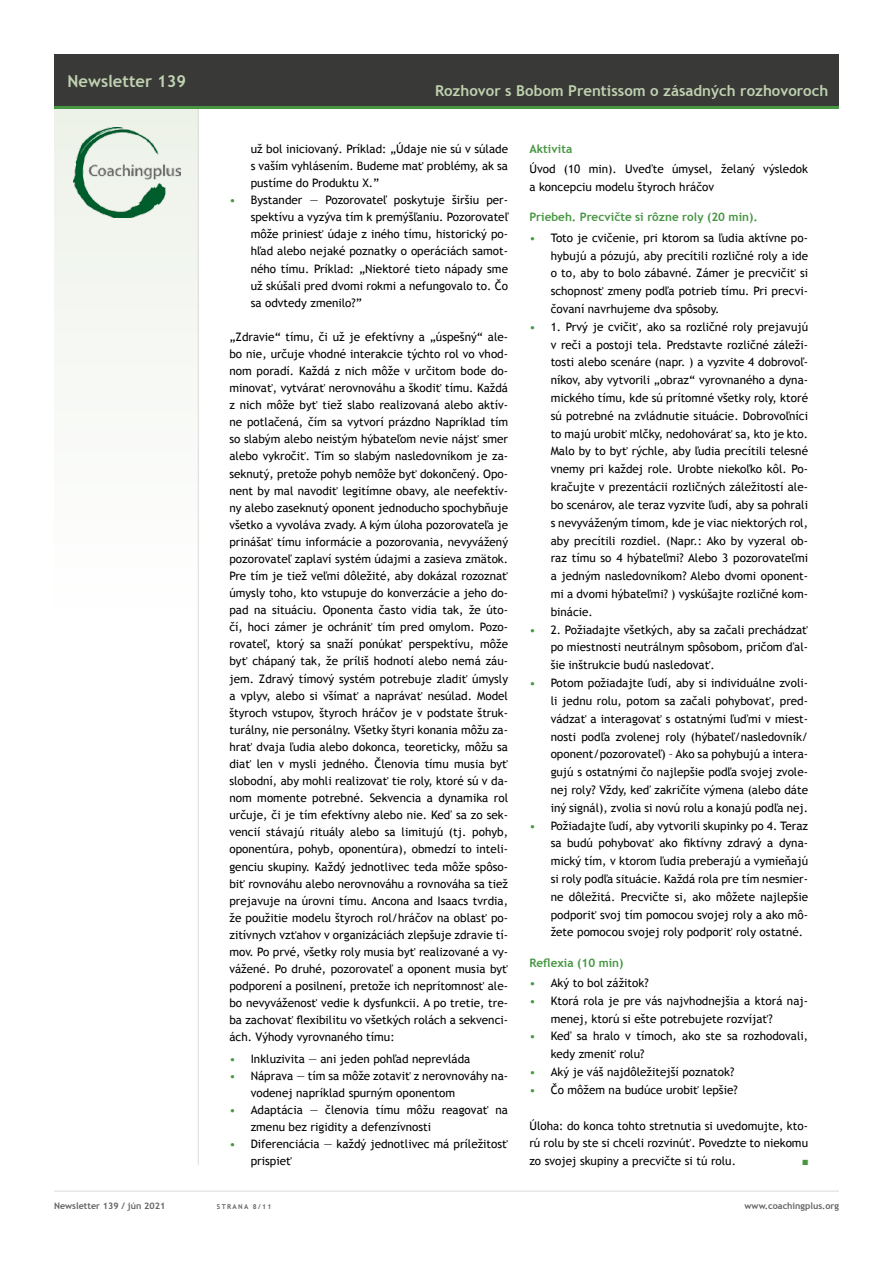
<style>
.page{position:relative;width:893px;height:1263px;background:#fff}
.page>*{position:absolute;margin:0;border:0;box-sizing:border-box;transform-origin:0 0}
.t1{font:700 16.5px "Trebuchet MS";color:#c0d2b0}
.t2{font:700 15px "Trebuchet MS";color:#c0d2b0}
.t3{font:11.7px/17.1px "Trebuchet MS";color:#000;text-align:justify}
.t4{font:700 11.7px "Trebuchet MS";color:#469642}
.t5{font:700 9px "Trebuchet MS";color:#646363}
.t6{font:7.5px "Zapf Dingbats ITC";color:#469642}
.t7{font:700 6.75px "Trebuchet MS";letter-spacing:.2em;color:#646363}
.s1{color:#469642}
</style>
<div class="page">
<div style="left:54px;top:106px;width:145px;height:525px;background:#f7f9f6"></div>
<hr style="left:54px;top:1191px;width:785px;height:1px;background:#dadada">
<hr style="left:198px;top:108px;width:1px;height:1057px;background:#dadada">
<div style="left:54px;top:54px;width:785px;height:53px;background:#393938"></div>
<hr style="left:54px;top:106px;width:785px;height:3px;background:#469642">
<img style="left:74px;top:127px;width:106px;height:91px">
<h1 class="t1" style="left:68px;top:70px;width:120px">Newsletter 139</h1>
<p class="t2" style="left:435px;top:81px;width:395px">Rozhovor s Bobom Prentissom o zásadných rozhovoroch</p>
<p class="t3" style="left:251px;top:140px;width:259px">už bol iniciovaný. Príklad: „Údaje nie sú v súlade s vaším vyhlásením. Budeme mať problémy, ak sa pustíme do Produktu X.”</p>
<p class="t3" style="left:251px;top:192px;width:259px;text-indent:-21px"><span class="s1">•</span> Bystander — Pozorovateľ poskytuje širšiu per&shy;spektívu a vyzýva tím k premýšľaniu. Pozorovateľ môže priniesť údaje z iného tímu, historický po&shy;hľad alebo nejaké poznatky o operáciách samot&shy;ného tímu. Príklad: „Niektoré tieto nápady sme už skúšali pred dvomi rokmi a nefungovalo to. Čo sa odvtedy zmenilo?”</p>
<p class="t3" style="left:229px;top:328px;width:280px">„Zdravie“ tímu, či už je efektívny a „úspešný“ ale&shy;bo nie, určuje vhodné interakcie týchto rol vo vhod&shy;nom poradí. Každá z nich môže v určitom bode do&shy;minovať, vytvárať nerovnováhu a škodiť tímu. Každá z nich môže byť tiež slabo realizovaná alebo aktív&shy;ne potlačená, čím sa vytvorí prázdno Napríklad tím so slabým alebo neistým hýbateľom nevie nájsť smer alebo vykročiť. Tím so slabým nasledovníkom je za&shy;seknutý, pretože pohyb nemôže byť dokončený. Opo&shy;nent by mal navodiť legitímne obavy, ale neefektív&shy;ny alebo zaseknutý oponent jednoducho spochybňuje všetko a vyvoláva zvady. A kým úloha pozorovateľa je prinášať tímu informácie a pozorovania, nevyvážený pozorovateľ zaplaví systém údajmi a zasieva zmätok.<br>Pre tím je tiež veľmi dôležité, aby dokázal rozoznať úmysly toho, kto vstupuje do konverzácie a jeho do&shy;pad na situáciu. Oponenta často vidia tak, že úto&shy;čí, hoci zámer je ochrániť tím pred omylom. Pozo&shy;rovateľ, ktorý sa snaží ponúkať perspektívu, môže byť chápaný tak, že príliš hodnotí alebo nemá záu&shy;jem. Zdravý tímový systém potrebuje zladiť úmysly a vplyv, alebo si všímať a naprávať nesúlad. Model štyroch vstupov, štyroch hráčov je v podstate štruk&shy;turálny, nie personálny. Všetky štyri konania môžu za&shy;hrať dvaja ľudia alebo dokonca, teoreticky, môžu sa diať len v mysli jedného. Členovia tímu musia byť slobodní, aby mohli realizovať tie roly, ktoré sú v da&shy;nom momente potrebné. Sekvencia a dynamika rol určuje, či je tím efektívny alebo nie. Keď sa zo sek&shy;vencií stávajú rituály alebo sa limitujú (tj. pohyb, oponentúra, pohyb, oponentúra), obmedzí to inteli&shy;genciu skupiny. Každý jednotlivec teda môže spôso&shy;biť rovnováhu alebo nerovnováhu a rovnováha sa tiež prejavuje na úrovni tímu. Ancona and Isaacs tvrdia, že použitie modelu štyroch rol/hráčov na oblasť po&shy;zitívnych vzťahov v organizáciách zlepšuje zdravie tí&shy;mov. Po prvé, všetky roly musia byť realizované a vy&shy;vážené. Po druhé, pozorovateľ a oponent musia byť podporení a posilnení, pretože ich neprítomnosť ale&shy;bo nevyváženosť vedie k dysfunkcii. A po tretie, tre&shy;ba zachovať flexibilitu vo všetkých rolách a sekvenci&shy;ách. Výhody vyrovnaného tímu:</p>
<p class="t3" style="left:229px;top:1050px;width:242px"><span class="s1">•</span> Inkluzivita — ani jeden pohľad neprevláda</p>
<p class="t3" style="left:251px;top:1067px;width:259px;text-indent:-21px"><span class="s1">•</span> Náprava — tím sa môže zotaviť z nerovnováhy na&shy;vodenej napríklad spurným oponentom</p>
<p class="t3" style="left:251px;top:1101px;width:259px;text-indent:-21px"><span class="s1">•</span> Adaptácia — členovia tímu môžu reagovať na zmenu bez rigidity a defenzívnosti</p>
<p class="t3" style="left:251px;top:1135px;width:259px;text-indent:-21px"><span class="s1">•</span> Diferenciácia — každý jednotlivec má príležitosť prispieť</p>
<p class="t4" style="left:529px;top:141px;width:44px">Aktivita</p>
<p class="t3" style="left:529px;top:160px;width:280px;line-height:17.9px">Úvod (10 min). Uveďte úmysel, želaný výsledok a koncepciu modelu štyroch hráčov</p>
<p class="t4" style="left:529px;top:210px;width:230px">Priebeh. Precvičte si rôzne roly (20 min).</p>
<p class="t3" style="left:551px;top:229px;width:259px;line-height:17.9px;text-indent:-21px"><span class="s1">•</span> Toto je cvičenie, pri ktorom sa ľudia aktívne po&shy;hybujú a pózujú, aby precítili rozličné roly a ide o to, aby to bolo zábavné. Zámer je precvičiť si schopnosť zmeny podľa potrieb tímu. Pri precvi&shy;čovaní navrhujeme dva spôsoby.</p>
<p class="t3" style="left:551px;top:318px;width:259px;line-height:17.9px;text-indent:-21px"><span class="s1">•</span> 1. Prvý je cvičiť, ako sa rozličné roly prejavujú v reči a postoji tela. Predstavte rozličné záleži&shy;tosti alebo scenáre (napr. ) a vyzvite 4 dobrovoľ&shy;níkov, aby vytvorili „obraz“ vyrovnaného a dyna&shy;mického tímu, kde sú prítomné všetky roly, ktoré sú potrebné na zvládnutie situácie. Dobrovoľníci to majú urobiť mlčky, nedohovárať sa, kto je kto.<br>Malo by to byť rýchle, aby ľudia precítili telesné vnemy pri každej role. Urobte niekoľko kôl. Po&shy;kračujte v prezentácii rozličných záležitostí ale&shy;bo scenárov, ale teraz vyzvite ľudí, aby sa pohrali s nevyváženým tímom, kde je viac niektorých rol, aby precítili rozdiel. (Napr.: Ako by vyzeral ob&shy;raz tímu so 4 hýbateľmi? Alebo 3 pozorovateľmi a jedným nasledovníkom? Alebo dvomi oponent&shy;mi a dvomi hýbateľmi? ) vyskúšajte rozličné kom&shy;binácie.</p>
<p class="t3" style="left:551px;top:621px;width:259px;line-height:17.9px;text-indent:-21px"><span class="s1">•</span> 2. Požiadajte všetkých, aby sa začali prechádzať po miestnosti neutrálnym spôsobom, pričom ďal&shy;šie inštrukcie budú nasledovať.</p>
<p class="t3" style="left:551px;top:674px;width:259px;line-height:17.9px;text-indent:-21px"><span class="s1">•</span> Potom požiadajte ľudí, aby si individuálne zvoli&shy;li jednu rolu, potom sa začali pohybovať, pred&shy;vádzať a interagovať s ostatnými ľuďmi v miest&shy;nosti podľa zvolenej roly (hýbateľ/nasledovník/ oponent/pozorovateľ) – Ako sa pohybujú a intera&shy;gujú s ostatnými čo najlepšie podľa svojej zvole&shy;nej roly? Vždy, keď zakričíte výmena (alebo dáte iný signál), zvolia si novú rolu a konajú podľa nej.</p>
<p class="t3" style="left:551px;top:817px;width:259px;line-height:17.9px;text-indent:-21px"><span class="s1">•</span> Požiadajte ľudí, aby vytvorili skupinky po 4. Teraz sa budú pohybovať ako fiktívny zdravý a dyna&shy;mický tím, v ktorom ľudia preberajú a vymieňajú si roly podľa situácie. Každá rola pre tím nesmier&shy;ne dôležitá. Precvičte si, ako môžete najlepšie podporiť svoj tím pomocou svojej roly a ako mô&shy;žete pomocou svojej roly podporiť roly ostatné.</p>
<p class="t4" style="left:529px;top:955px;width:96px">Reflexia (10 min)</p>
<p class="t3" style="left:529px;top:974px;width:121px"><span class="s1">•</span> Aký to bol zážitok?</p>
<p class="t3" style="left:551px;top:992px;width:259px;line-height:17.9px;text-indent:-21px"><span class="s1">•</span> Ktorá rola je pre vás najvhodnejšia a ktorá naj&shy;menej, ktorú si ešte potrebujete rozvíjať?</p>
<p class="t3" style="left:551px;top:1027px;width:259px;line-height:17.9px;text-indent:-21px"><span class="s1">•</span> Keď sa hralo v tímoch, ako ste sa rozhodovali, kedy zmeniť rolu?</p>
<p class="t3" style="left:529px;top:1063px;width:206px"><span class="s1">•</span> Aký je váš najdôležitejší poznatok?</p>
<p class="t3" style="left:529px;top:1081px;width:210px"><span class="s1">•</span> Čo môžem na budúce urobiť lepšie?</p>
<p class="t3" style="left:529px;top:1116px;width:280px;line-height:17.9px">Úloha: do konca tohto stretnutia si uvedomujte, kto&shy;rú rolu by ste si chceli rozvinúť. Povedzte to niekomu zo svojej skupiny a precvičte si tú rolu.</p>
<p class="t6" style="left:802px;top:1159px;width:7px">■</p>
<p class="t5" style="left:54px;top:1200px;width:113px">Newsletter 139 / jún 2021</p>
<p class="t7" style="left:217px;top:1202px;width:56px">STRANA 8/11</p>
<p class="t5" style="left:745px;top:1200px;width:96px">www.coachingplus.org</p>
</div>
